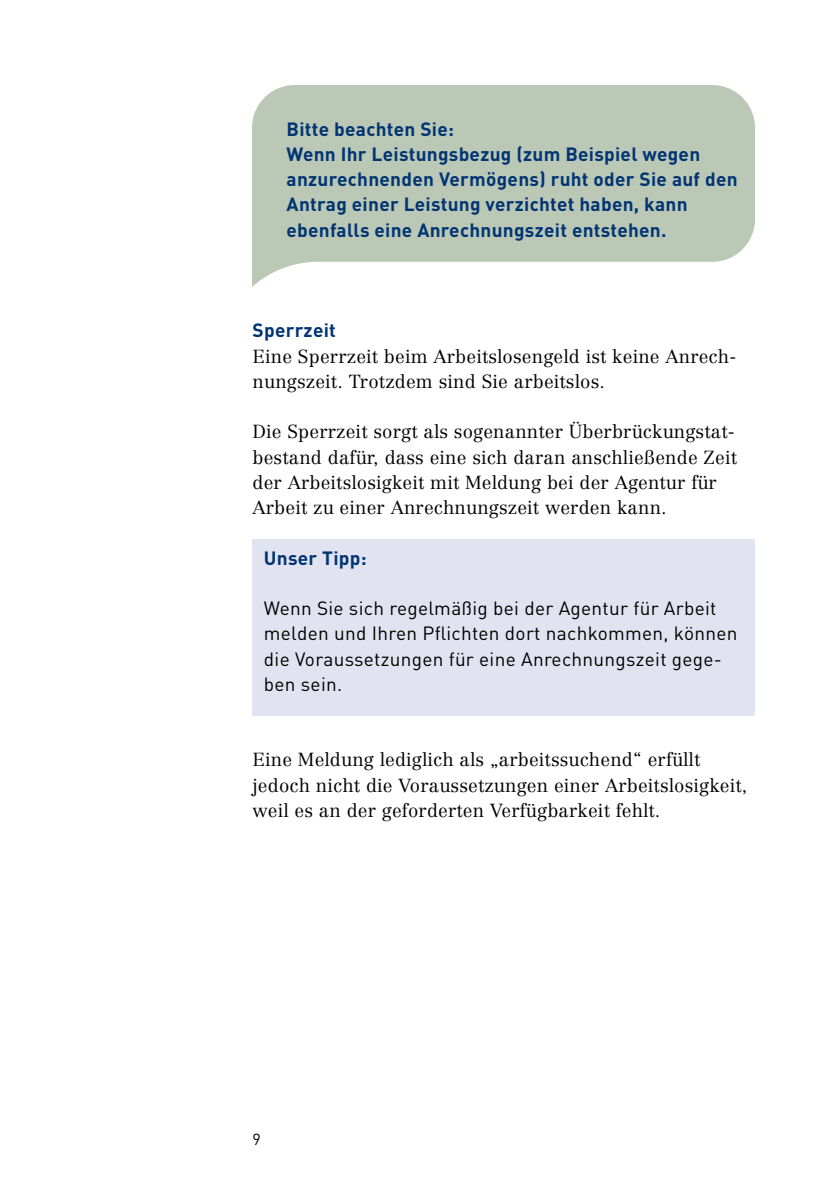
<style>
.page{position:relative;width:840px;height:1191px;background:#fff}
.page>*{position:absolute;margin:0;border:0;box-sizing:border-box;transform-origin:0 0}
.t1{font:700 19px/25.2px "DIN";letter-spacing:.015em;color:#003472}
.t2{font:19px/25.2px "DIN";letter-spacing:.015em;color:#000}
.t3{font:300 18.6px/25.2px "Centennial";letter-spacing:.01em;color:#000}
.t4{font:16px "DIN";color:#000}
</style>
<div class="page">
<div style="left:252px;top:539px;width:502px;height:177px;background:#e2e3f0"></div>
<p class="t1" style="left:286px;top:115px;width:169px">Bitte beachten Sie:</p>
<p class="t1" style="left:286px;top:140px;width:452px">Wenn Ihr Leistungsbezug (zum Beispiel wegen anzurechnenden Vermögens) ruht oder Sie auf den Antrag einer Leistung verzichtet haben, kann ebenfalls eine Anrechnungszeit entstehen.</p>
<h3 class="t1" style="left:252px;top:317px;width:85px">Sperrzeit</h3>
<p class="t3" style="left:252px;top:343px;width:485px">Eine Sperrzeit beim Arbeitslosengeld ist keine Anrech&shy;nungszeit. Trotzdem sind Sie arbeitslos.</p>
<p class="t3" style="left:252px;top:419px;width:485px">Die Sperrzeit sorgt als sogenannter Überbrückungstat&shy;bestand dafür, dass eine sich daran anschließende Zeit der Arbeitslosigkeit mit Meldung bei der Agentur für Arbeit zu einer Anrechnungszeit werden kann.</p>
<h3 class="t1" style="left:264px;top:544px;width:104px">Unser Tipp:</h3>
<p class="t2" style="left:264px;top:595px;width:474px">Wenn Sie sich regelmäßig bei der Agentur für Arbeit melden und Ihren Pflichten dort nachkommen, können die Voraussetzungen für eine Anrechnungszeit gege&shy;ben sein.</p>
<p class="t3" style="left:252px;top:747px;width:496px">Eine Meldung lediglich als „arbeitssuchend“ erfüllt jedoch nicht die Voraussetzungen einer Arbeitslosigkeit, weil es an der geforderten Verfügbarkeit fehlt.</p>
<p class="t4" style="left:252px;top:1129px;width:10px">9</p>
</div>
